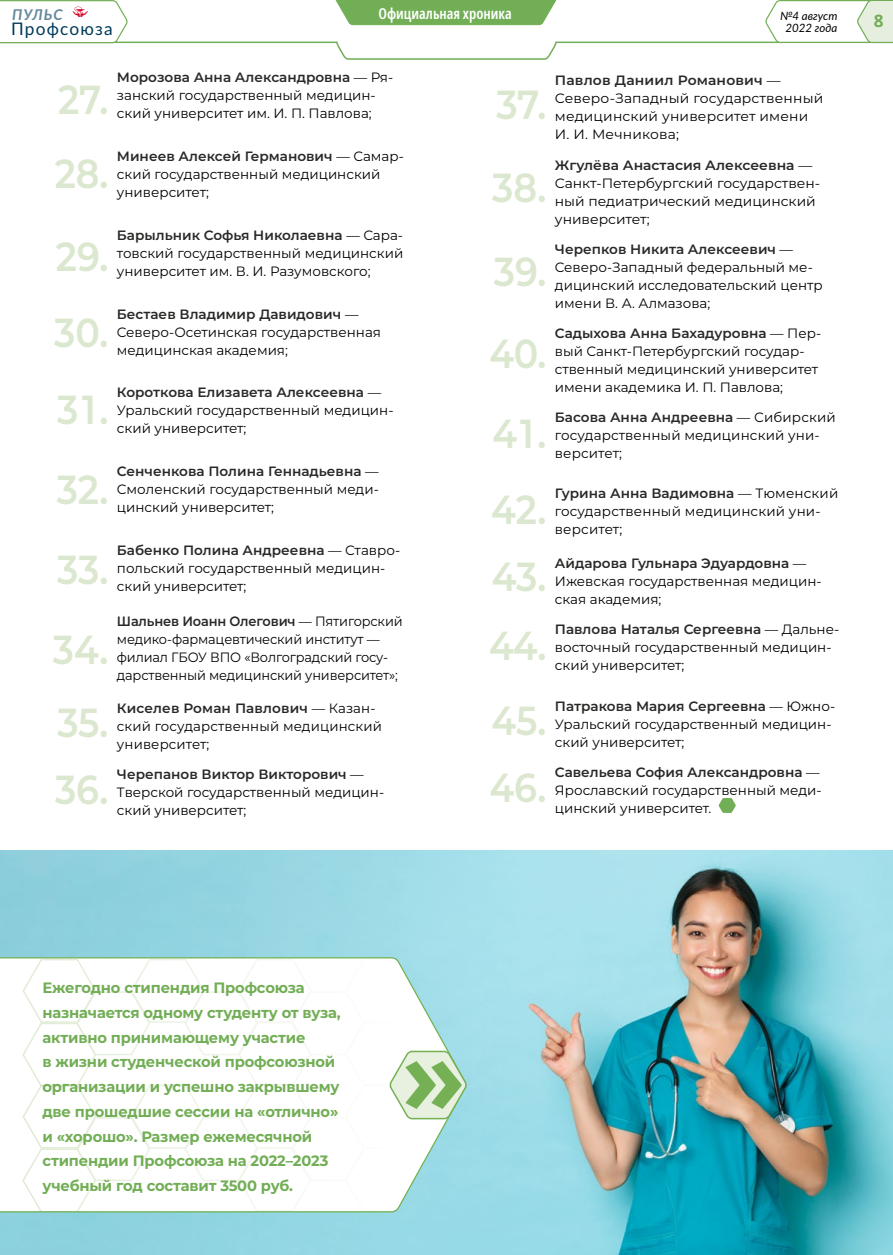
<style>
.page{position:relative;width:893px;height:1255px;background:#fff}
.page>*{position:absolute;margin:0;border:0;box-sizing:border-box;transform-origin:0 0}
.t1{font:600 40.5px "Montserrat";letter-spacing:-.005em;color:#dbe8cf;scale:.9 1}
.t2{font:17.25px "Lato";letter-spacing:.07em;color:#003b59}
.t3{font:700 17.25px "Noto Sans";color:#72ae55}
.t4{font:700 15px/24.8px "Montserrat";letter-spacing:-.01em;color:#72ae55}
.t5{font:600 extra-condensed 15px "Noto Sans";color:#fff}
.t6{font:italic 700 14.85px "Lato";letter-spacing:.07em;color:#66899b}
.t7{font:13.5px/18px "Montserrat";color:#000}
.t8{font:13.5px/18px "Montserrat";color:#000;scale:.96 1}
.t9{font:italic 11.55px/12.5px "Lato";color:#000;text-align:center}
.s1{font-weight:600;color:#282827}
</style>
<div class="page">
<img style="left:0;top:850px;width:893px;height:404px">
<svg style="left:719px;top:798px;width:17px;height:14px"></svg>
<svg style="left:0;top:956px;width:467px;height:256px"></svg>
<svg style="left:21px;top:957px;width:447px;height:254px"></svg>
<svg style="left:129px;top:25px;width:635px;height:35px"></svg>
<svg style="left:764px;top:0;width:129px;height:44px"></svg>
<svg style="left:0;top:0;width:129px;height:44px"></svg>
<svg style="left:335px;top:0;width:222px;height:25px;background:#7cb361"></svg>
<p class="t6" style="left:12px;top:4px;width:52px">ПУЛЬС</p>
<p class="t2" style="left:11px;top:16px;width:103px">Профсоюза</p>
<p class="t5" style="left:378px;top:3px;width:135px">Официальная хроника</p>
<p class="t9" style="left:780px;top:9px;width:59px">№4 август<br>2022 года</p>
<p class="t3" style="left:874px;top:11px;width:11px">8</p>
<h1 class="t1" style="left:58px;top:71px;width:57px">27.</h1>
<p class="t7" style="left:117px;top:68px;width:278px"><span class="s1">Морозова Анна Александровна</span> — Ря&shy;занский государственный медицин&shy;ский университет им. И. П. Павлова;</p>
<h1 class="t1" style="left:55px;top:145px;width:61px">28.</h1>
<p class="t7" style="left:117px;top:147px;width:289px"><span class="s1">Минеев Алексей Германович</span> — Самар&shy;ский государственный медицинский университет;</p>
<h1 class="t1" style="left:496px;top:75px;width:57px">37.</h1>
<h1 class="t1" style="left:492px;top:159px;width:62px">38.</h1>
<p class="t7" style="left:555px;top:71px;width:270px"><span class="s1">Павлов Даниил Романович</span> —<br>Северо--Западный государственный медицинский университет имени<br>И. И. Мечникова;</p>
<p class="t7" style="left:555px;top:155px;width:267px"><span class="s1">Жгулёва Анастасия Алексеевна</span> —<br>Санкт--Петербургский государствен&shy;ный педиатрический медицинский университет;</p>
<h1 class="t1" style="left:56px;top:227px;width:60px">29.</h1>
<p class="t7" style="left:117px;top:225px;width:288px;text-align:justify"><span class="s1">Барыльник Софья Николаевна</span> — Сара&shy;товский государственный медицинский университет им. В. И. Разумовского;</p>
<h1 class="t1" style="left:54px;top:303px;width:62px">30.</h1>
<p class="t7" style="left:117px;top:304px;width:266px"><span class="s1">Бестаев Владимир Давидович</span> —<br>Северо--Осетинская государственная медицинская академия;</p>
<h1 class="t1" style="left:57px;top:381px;width:58px">31.</h1>
<p class="t7" style="left:117px;top:383px;width:278px"><span class="s1">Короткова Елизавета Алексеевна</span> —<br>Уральский государственный медицин&shy;ский университет;</p>
<h1 class="t1" style="left:57px;top:461px;width:59px">32.</h1>
<p class="t7" style="left:117px;top:461px;width:263px;text-align:justify"><span class="s1">Сенченкова Полина Геннадьевна</span> — Смоленский государственный меди&shy;цинский университет;</p>
<h1 class="t1" style="left:57px;top:540px;width:58px">33.</h1>
<p class="t7" style="left:117px;top:540px;width:285px"><span class="s1">Бабенко Полина Андреевна</span> — Ставро&shy;польский государственный медицин&shy;ский университет;</p>
<h1 class="t1" style="left:53px;top:620px;width:63px">34.</h1>
<p class="t8" style="left:117px;top:612px;width:299px"><span class="s1">Шальнев Иоанн Олегович</span> — Пятигорский медико--фармацевтический институт — филиал ГБОУ ВПО «Волгоградский госу&shy;дарственный медицинский университет»;</p>
<h1 class="t1" style="left:57px;top:694px;width:58px">35.</h1>
<p class="t7" style="left:117px;top:698px;width:267px"><span class="s1">Киселев Роман Павлович</span> — Казан&shy;ский государственный медицинский университет;</p>
<h1 class="t1" style="left:55px;top:760px;width:61px">36.</h1>
<p class="t7" style="left:117px;top:764px;width:269px"><span class="s1">Черепанов Виктор Викторович</span> —<br>Тверской государственный медицин&shy;ский университет;</p>
<p class="t4" style="left:43px;top:974px;width:300px">Ежегодно стипендия Профсоюза назначается одному студенту от вуза, активно принимающему участие<br>в жизни студенческой профсоюзной организации и успешно закрывшему две прошедшие сессии на «отлично» и «хорошо». Размер ежемесячной стипендии Профсоюза на 2022–2023 учебный год составит 3500 руб.</p>
<h1 class="t1" style="left:494px;top:243px;width:60px">39.</h1>
<p class="t7" style="left:555px;top:239px;width:269px"><span class="s1">Черепков Никита Алексеевич</span> —<br>Северо--Западный федеральный ме&shy;дицинский исследовательский центр имени В. А. Алмазова;</p>
<h1 class="t1" style="left:489px;top:325px;width:65px">40.</h1>
<p class="t7" style="left:555px;top:323px;width:268px"><span class="s1">Садыхова Анна Бахадуровна</span> — Пер&shy;вый Санкт--Петербургский государ&shy;ственный медицинский университет имени академика И. П. Павлова;</p>
<h1 class="t1" style="left:492px;top:405px;width:61px">41.</h1>
<p class="t7" style="left:555px;top:407px;width:282px"><span class="s1">Басова Анна Андреевна</span> — Сибирский государственный медицинский уни&shy;верситет;</p>
<h1 class="t1" style="left:491px;top:481px;width:63px">42.</h1>
<p class="t7" style="left:555px;top:484px;width:285px"><span class="s1">Гурина Анна Вадимовна</span> — Тюменский государственный медицинский уни&shy;верситет;</p>
<h1 class="t1" style="left:492px;top:548px;width:62px">43.</h1>
<p class="t7" style="left:555px;top:553px;width:268px"><span class="s1">Айдарова Гульнара Эдуардовна</span> —<br>Ижевская государственная медицин&shy;ская академия;</p>
<h1 class="t1" style="left:489px;top:616px;width:65px">44.</h1>
<p class="t7" style="left:555px;top:619px;width:286px"><span class="s1">Павлова Наталья Сергеевна</span> — Дальне&shy;восточный государственный медицин&shy;ский университет;</p>
<h1 class="t1" style="left:492px;top:692px;width:62px">45.</h1>
<p class="t7" style="left:555px;top:696px;width:279px;text-align:justify"><span class="s1">Патракова Мария Сергеевна</span> — Южно-- Уральский государственный медицин&shy;ский университет;</p>
<h1 class="t1" style="left:490px;top:759px;width:65px">46.</h1>
<p class="t7" style="left:555px;top:762px;width:268px"><span class="s1">Савельева София Александровна</span> —<br>Ярославский государственный меди&shy;цинский университет.</p>
</div>
